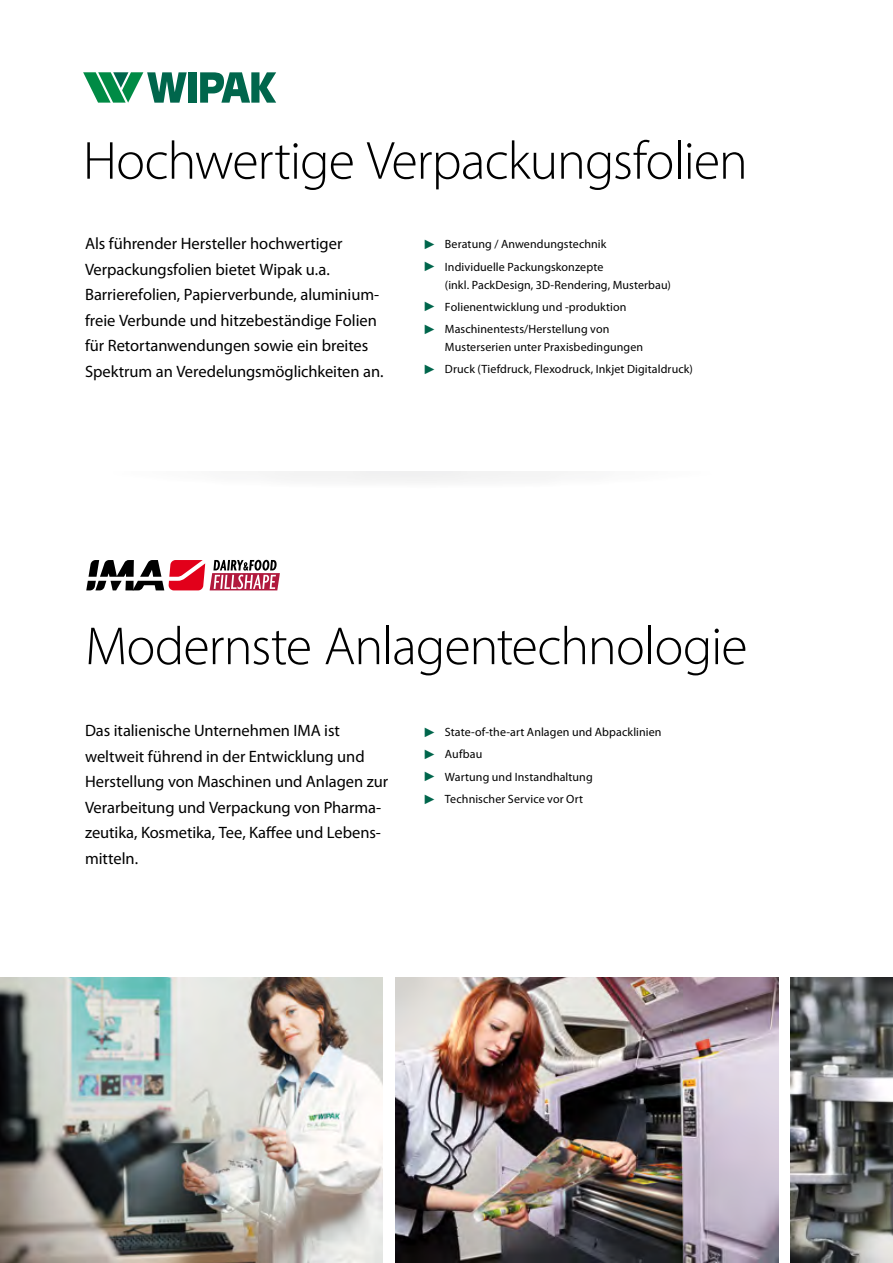
<style>
.page{position:relative;width:893px;height:1263px;background:#fff}
.page>*{position:absolute;margin:0;border:0;box-sizing:border-box;transform-origin:0 0}
.t1{font:300 54px "Myriad Pro";letter-spacing:-.02em;color:#000}
.t2{font:16.5px/25.5px "Myriad Pro";letter-spacing:-.005em;color:#000}
.t3{font:12px/18px "Myriad Pro";letter-spacing:.01em;color:#000}
.s1{color:#00664c}
</style>
<div class="page">
<img style="left:0;top:978px;width:383px;height:285px">
<img style="left:395px;top:978px;width:383px;height:285px">
<img style="left:791px;top:978px;width:102px;height:285px">
<div style="left:274px;top:471px;width:277px;height:10px;background:#f3f3f3"></div>
<svg style="left:86px;top:560px;width:194px;height:30px"></svg>
<div style="left:188px;top:72px;width:9px;height:31px;background:#00664c"></div>
<svg style="left:200px;top:72px;width:76px;height:31px"></svg>
<svg style="left:83px;top:72px;width:104px;height:31px"></svg>
<h1 class="t1" style="left:83px;top:128px;width:666px">Hochwertige Verpackungsfolien</h1>
<p class="t2" style="left:85px;top:231px;width:300px">Als führender Hersteller hochwertiger Verpackungsfolien bietet Wipak u.a.<br>Barrierefolien, Papierverbunde, aluminium&shy;freie Verbunde und hitzebeständige Folien für Retortanwendungen sowie ein breites Spektrum an Veredelungsmöglichkeiten an.</p>
<p class="t3" style="left:423px;top:235px;width:185px"><span class="s1">✓</span> Beratung / Anwendungstechnik</p>
<p class="t3" style="left:445px;top:257px;width:227px;text-indent:-22px"><span class="s1">✓</span> Individuelle Packungskonzepte<br>(inkl. PackDesign, 3D-Rendering, Musterbau)</p>
<p class="t3" style="left:423px;top:298px;width:205px"><span class="s1">✓</span> Folienentwicklung und -produktion</p>
<p class="t3" style="left:445px;top:320px;width:200px;text-indent:-22px"><span class="s1">✓</span> Maschinentests/Herstellung von<br>Musterserien unter Praxisbedingungen</p>
<p class="t3" style="left:423px;top:360px;width:271px"><span class="s1">✓</span> Druck (Tiefdruck, Flexodruck, Inkjet Digitaldruck)</p>
<h1 class="t1" style="left:85px;top:614px;width:664px">Modernste Anlagentechnologie</h1>
<p class="t2" style="left:85px;top:717px;width:305px">Das italienische Unternehmen IMA ist weltweit führend in der Entwicklung und Herstellung von Maschinen und Anlagen zur Verarbeitung und Verpackung von Pharma&shy;zeutika, Kosmetika, Tee, Kaffee und Lebens&shy;mitteln.</p>
<p class="t3" style="left:423px;top:723px;width:240px"><span class="s1">✓</span> State-of-the-art Anlagen und Abpacklinien</p>
<p class="t3" style="left:423px;top:745px;width:61px"><span class="s1">✓</span> Aufbau</p>
<p class="t3" style="left:423px;top:767px;width:171px"><span class="s1">✓</span> Wartung und Instandhaltung</p>
<p class="t3" style="left:423px;top:790px;width:161px"><span class="s1">✓</span> Technischer Service vor Ort</p>
</div>
